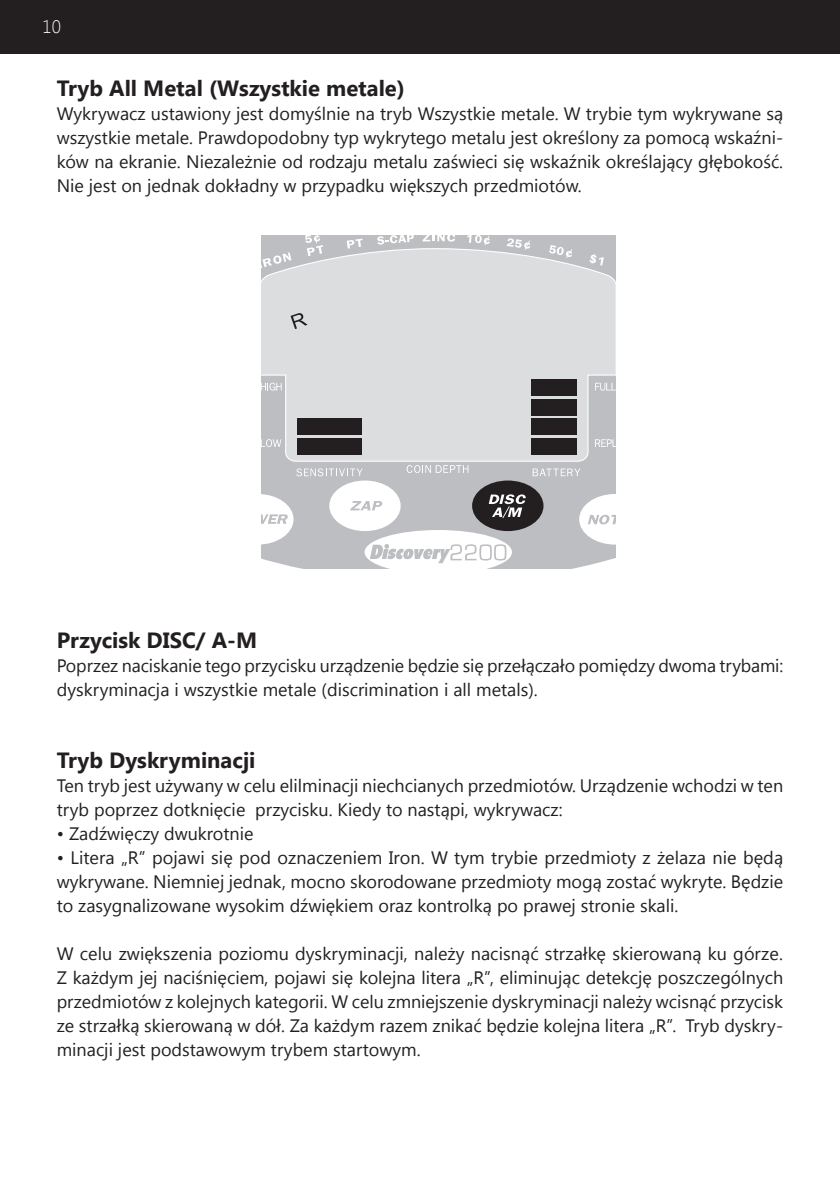
<style>
.page{position:relative;width:840px;height:1191px;background:#fff}
.page>*{position:absolute;margin:0;border:0;box-sizing:border-box;transform-origin:0 0}
.t1{font:700 22px "Segoe UI";color:#231f20}
.t2{font:18px/24px "Segoe UI";color:#231f20;text-align:justify}
.t3{font:300 18px "Segoe UI";color:#fff}
</style>
<div class="page">
<div style="left:0;top:0;width:839px;height:54px;background:#231f20"></div>
<div style="left:261px;top:235px;width:353px;height:333px;background:#bcbec1"></div>
<div style="left:329px;top:480px;width:71px;height:51px;background:#fff;border-radius:50%"></div>
<div style="left:472px;top:480px;width:71px;height:51px;background:#231f20;border-radius:50%"></div>
<svg style="left:261px;top:494px;width:32px;height:50px"></svg>
<svg style="left:350px;top:501px;width:32px;height:9px"></svg>
<svg style="left:579px;top:494px;width:35px;height:50px"></svg>
<svg style="left:488px;top:494px;width:37px;height:24px"></svg>
<svg style="left:296px;top:468px;width:66px;height:8px"></svg>
<svg style="left:532px;top:468px;width:48px;height:8px"></svg>
<svg style="left:406px;top:465px;width:62px;height:8px"></svg>
<svg style="left:346px;top:238px;width:16px;height:9px"></svg>
<svg style="left:376px;top:235px;width:37px;height:10px"></svg>
<svg style="left:422px;top:235px;width:33px;height:7px"></svg>
<svg style="left:305px;top:235px;width:18px;height:12px"></svg>
<svg style="left:466px;top:235px;width:23px;height:10px"></svg>
<svg style="left:506px;top:238px;width:24px;height:9px"></svg>
<svg style="left:548px;top:245px;width:24px;height:2px"></svg>
<svg style="left:364px;top:530px;width:147px;height:38px"></svg>
<svg style="left:261px;top:247px;width:353px;height:215px;background:#d9dadc"></svg>
<div style="left:297px;top:438px;width:64px;height:17px;background:#231f20"></div>
<div style="left:297px;top:418px;width:64px;height:17px;background:#231f20"></div>
<div style="left:531px;top:438px;width:45px;height:17px;background:#231f20"></div>
<div style="left:531px;top:418px;width:45px;height:17px;background:#231f20"></div>
<div style="left:531px;top:399px;width:45px;height:17px;background:#231f20"></div>
<div style="left:531px;top:379px;width:45px;height:17px;background:#231f20"></div>
<svg style="left:290px;top:313px;width:17px;height:16px"></svg>
<p class="t3" style="left:43px;top:14px;width:20px">10</p>
<p class="t1" style="left:57px;top:73px;width:349px">Tryb All Metal (Wszystkie metale)</p>
<p class="t2" style="left:57px;top:101px;width:727px">Wykrywacz ustawiony jest domyślnie na tryb Wszystkie metale. W trybie tym wykrywane są wszystkie metale. Prawdopodobny typ wykrytego metalu jest określony za pomocą wskaźni&shy;ków na ekranie. Niezależnie od rodzaju metalu zaświeci się wskaźnik określający głębokość.<br>Nie jest on jednak dokładny w przypadku większych przedmiotów.</p>
<p class="t1" style="left:57px;top:625px;width:202px">Przycisk DISC/ A-M</p>
<p class="t2" style="left:57px;top:653px;width:727px">Poprzez naciskanie tego przycisku urządzenie będzie się przełączało pomiędzy dwoma trybami: dyskryminacja i wszystkie metale (discrimination i all metals).</p>
<p class="t1" style="left:57px;top:745px;width:200px">Tryb Dyskryminacji</p>
<p class="t2" style="left:57px;top:773px;width:727px">Ten tryb jest używany w celu elilminacji niechcianych przedmiotów. Urządzenie wchodzi w ten tryb poprzez dotknięcie przycisku. Kiedy to nastąpi, wykrywacz:</p>
<p class="t2" style="left:57px;top:821px;width:198px">• Zadźwięczy dwukrotnie</p>
<p class="t2" style="left:57px;top:845px;width:727px">• Litera „R” pojawi się pod oznaczeniem Iron. W tym trybie przedmioty z żelaza nie będą wykrywane. Niemniej jednak, mocno skorodowane przedmioty mogą zostać wykryte. Będzie to zasygnalizowane wysokim dźwiękiem oraz kontrolką po prawej stronie skali.</p>
<p class="t2" style="left:57px;top:941px;width:727px">W celu zwiększenia poziomu dyskryminacji, należy nacisnąć strzałkę skierowaną ku górze.<br>Z każdym jej naciśnięciem, pojawi się kolejna litera „R”, eliminując detekcję poszczególnych przedmiotów z kolejnych kategorii. W celu zmniejszenie dyskryminacji należy wcisnąć przycisk ze strzałką skierowaną w dół. Za każdym razem znikać będzie kolejna litera „R”. Tryb dyskry&shy;minacji jest podstawowym trybem startowym.</p>
</div>
